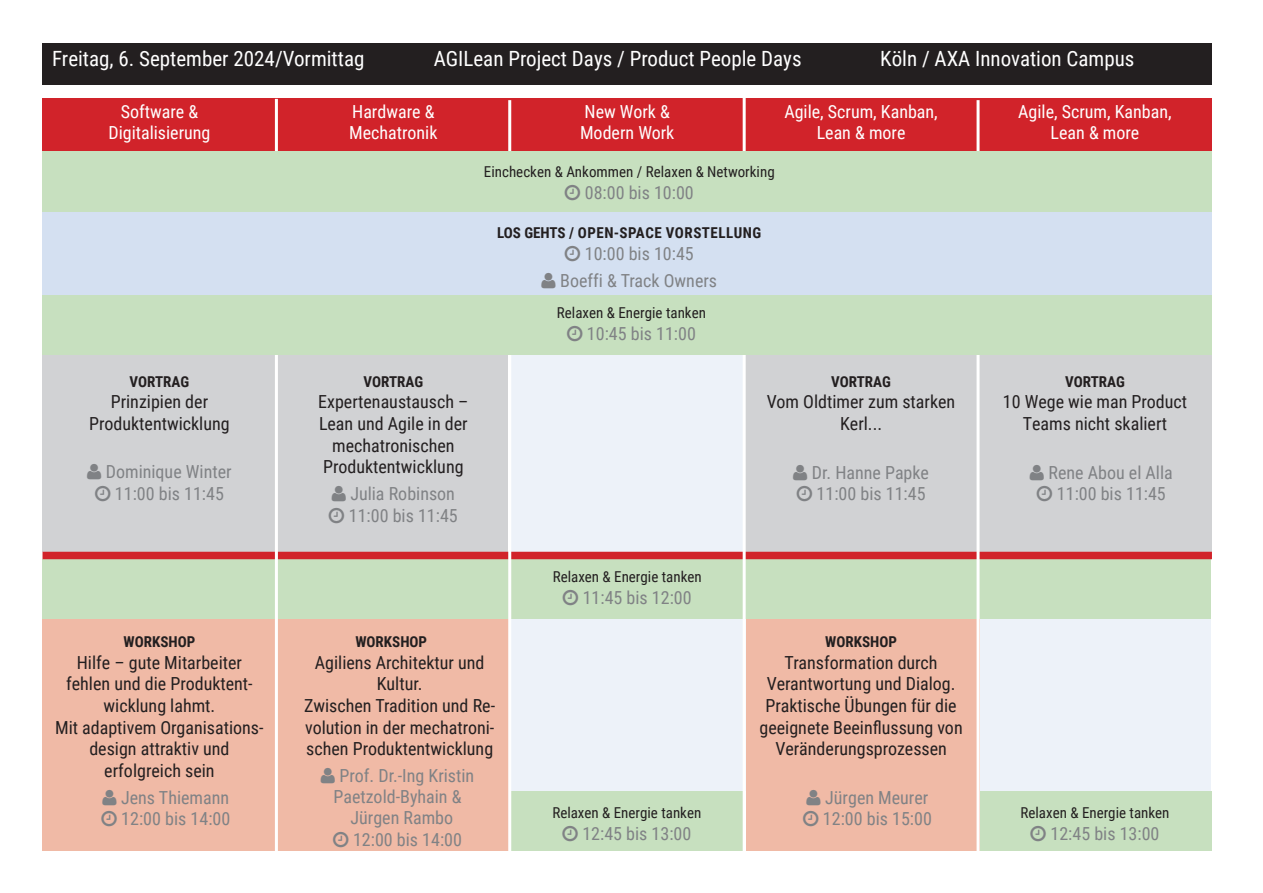
<style>
.page{position:relative;width:1263px;height:893px;background:#fff}
.page>*{position:absolute;margin:0;border:0;box-sizing:border-box;transform-origin:0 0}
.t1{font:21px "Roboto Condensed";color:#fff}
.t2{font:18px/21.6px "Roboto Condensed";color:#231f20;text-align:center}
.t3{font:18px/21.6px "Roboto Condensed";color:#808285}
.t4{font:18px/21.6px "Roboto Condensed";color:#fff;text-align:center}
.t5{font:15px "Roboto Condensed";color:#231f20}
.t6{font:700 15px "Roboto Condensed";color:#231f20}
.t7{font:700 15px "Roboto Condensed";letter-spacing:.035em;color:#231f20}
</style>
<div class="page">
<div style="left:979px;top:791px;width:233px;height:59px;background:#c7e0bf"></div>
<div style="left:511px;top:791px;width:232px;height:59px;background:#c7e0bf"></div>
<div style="left:976px;top:619px;width:235px;height:172px;background:#edf2f9"></div>
<div style="left:511px;top:619px;width:235px;height:172px;background:#edf2f9"></div>
<div style="left:510px;top:355px;width:234px;height:197px;background:#edf2f9"></div>
<div style="left:43px;top:619px;width:467px;height:231px;background:#f0baa6"></div>
<div style="left:746px;top:619px;width:233px;height:231px;background:#f0baa6"></div>
<div style="left:43px;top:559px;width:1168px;height:60px;background:#c7e0bf"></div>
<div style="left:43px;top:44px;width:1169px;height:41px;background:#231f20"></div>
<div style="left:43px;top:99px;width:1169px;height:52px;background:#d1232a"></div>
<div style="left:43px;top:355px;width:465px;height:197px;background:#d1d2d4"></div>
<div style="left:744px;top:355px;width:468px;height:197px;background:#d1d2d4"></div>
<div style="left:43px;top:552px;width:233px;height:7px;background:#d1232a"></div>
<div style="left:276px;top:552px;width:234px;height:7px;background:#d1232a"></div>
<div style="left:510px;top:552px;width:234px;height:7px;background:#d1232a"></div>
<div style="left:744px;top:552px;width:234px;height:7px;background:#d1232a"></div>
<div style="left:978px;top:552px;width:234px;height:7px;background:#d1232a"></div>
<hr style="left:275px;top:99px;width:3px;height:759px;background:#fff">
<hr style="left:508px;top:100px;width:3px;height:760px;background:#fff">
<hr style="left:743px;top:98px;width:3px;height:760px;background:#fff">
<hr style="left:976px;top:100px;width:3px;height:760px;background:#fff">
<div style="left:43px;top:208px;width:1169px;height:87px;background:#d4e0f1"></div>
<div style="left:43px;top:151px;width:1169px;height:60px;background:#c7e0bf"></div>
<div style="left:43px;top:295px;width:1169px;height:60px;background:#c7e0bf"></div>
<p class="t1" style="left:52px;top:49px;width:314px">Freitag, 6. September 2024/Vormittag</p>
<p class="t1" style="left:434px;top:49px;width:369px">AGILean Project Days / Product People Days</p>
<p class="t1" style="left:880px;top:49px;width:256px">Köln / AXA Innovation Campus</p>
<p class="t4" style="left:108px;top:102px;width:104px">Software &amp;<br>Digitalisierung</p>
<p class="t4" style="left:349px;top:102px;width:90px;text-align:left">Hardware &amp;<br>Mechatronik</p>
<p class="t4" style="left:784px;top:102px;width:155px">Agile, Scrum, Kanban,<br>Lean &amp; more</p>
<p class="t4" style="left:1018px;top:102px;width:155px">Agile, Scrum, Kanban,<br>Lean &amp; more</p>
<p class="t4" style="left:580px;top:102px;width:96px;text-align:left">New Work &amp;<br>Modern Work</p>
<p class="t5" style="left:484px;top:165px;width:292px">Einchecken &amp; Ankommen / Relaxen &amp; Networking</p>
<p class="t3" style="left:585px;top:183px;width:110px">08:00 bis 10:00</p>
<p class="t7" style="left:497px;top:227px;width:266px">LOS GEHTS / OPEN-SPACE VORSTELLUNG</p>
<p class="t3" style="left:560px;top:241px;width:158px;line-height:27px;text-align:center">10:00 bis 10:45<br>Boeffi &amp; Track Owners</p>
<p class="t6" style="left:130px;top:375px;width:61px">VORTRAG</p>
<p class="t2" style="left:89px;top:392px;width:142px">Prinzipien der<br>Produktentwicklung</p>
<p class="t3" style="left:106px;top:462px;width:127px;text-align:center">Dominique Winter<br>11:00 bis 11:45</p>
<p class="t6" style="left:363px;top:375px;width:61px">VORTRAG</p>
<p class="t2" style="left:318px;top:392px;width:152px">Expertenaustausch –<br>Lean und Agile in der mechatronischen<br>Produktentwicklung</p>
<p class="t3" style="left:349px;top:484px;width:110px">Julia Robinson<br>11:00 bis 11:45</p>
<p class="t6" style="left:124px;top:636px;width:73px">WORKSHOP</p>
<p class="t2" style="left:55px;top:653px;width:210px">Hilfe – gute Mitarbeiter fehlen und die Produktent&shy;wicklung lahmt.<br>Mit adaptivem Organisations&shy;design attraktiv und erfolgreich sein</p>
<p class="t3" style="left:121px;top:788px;width:111px">Jens Thiemann<br>12:00 bis 14:00</p>
<p class="t6" style="left:355px;top:636px;width:73px">WORKSHOP</p>
<p class="t2" style="left:304px;top:653px;width:192px">Agiliens Architektur und<br>Kultur.<br>Zwischen Tradition und Re&shy;volution in der mechatroni&shy;schen Produktentwicklung</p>
<p class="t3" style="left:340px;top:766px;width:136px">Prof. Dr.-Ing Kristin</p>
<p class="t3" style="left:334px;top:787px;width:129px">Paetzold-Byhain &amp;</p>
<p class="t3" style="left:350px;top:808px;width:104px">Jürgen Rambo</p>
<p class="t3" style="left:353px;top:830px;width:110px">12:00 bis 14:00</p>
<p class="t5" style="left:557px;top:306px;width:150px">Relaxen &amp; Energie tanken</p>
<p class="t3" style="left:587px;top:324px;width:110px">10:45 bis 11:00</p>
<p class="t5" style="left:553px;top:570px;width:150px">Relaxen &amp; Energie tanken</p>
<p class="t3" style="left:583px;top:588px;width:110px">11:45 bis 12:00</p>
<p class="t5" style="left:552px;top:806px;width:150px">Relaxen &amp; Energie tanken</p>
<p class="t3" style="left:582px;top:824px;width:110px">12:45 bis 13:00</p>
<p class="t6" style="left:831px;top:375px;width:61px">VORTRAG</p>
<p class="t2" style="left:767px;top:392px;width:190px">Vom Oldtimer zum starken<br>Kerl...</p>
<p class="t3" style="left:812px;top:462px;width:119px">Dr. Hanne Papke<br>11:00 bis 11:45</p>
<p class="t6" style="left:1065px;top:375px;width:61px">VORTRAG</p>
<p class="t2" style="left:1003px;top:392px;width:186px">10 Wege wie man Product<br>Teams nicht skaliert</p>
<p class="t3" style="left:1048px;top:462px;width:126px;text-align:center">Rene Abou el Alla<br>11:00 bis 11:45</p>
<p class="t6" style="left:825px;top:636px;width:73px">WORKSHOP</p>
<p class="t2" style="left:759px;top:653px;width:205px">Transformation durch<br>Verantwortung und Dialog.<br>Praktische Übungen für die geeignete Beeinflussung von<br>Veränderungsprozessen</p>
<p class="t3" style="left:823px;top:788px;width:110px">Jürgen Meurer<br>12:00 bis 15:00</p>
<p class="t5" style="left:1020px;top:806px;width:150px">Relaxen &amp; Energie tanken</p>
<p class="t3" style="left:1050px;top:824px;width:110px">12:45 bis 13:00</p>
</div>
